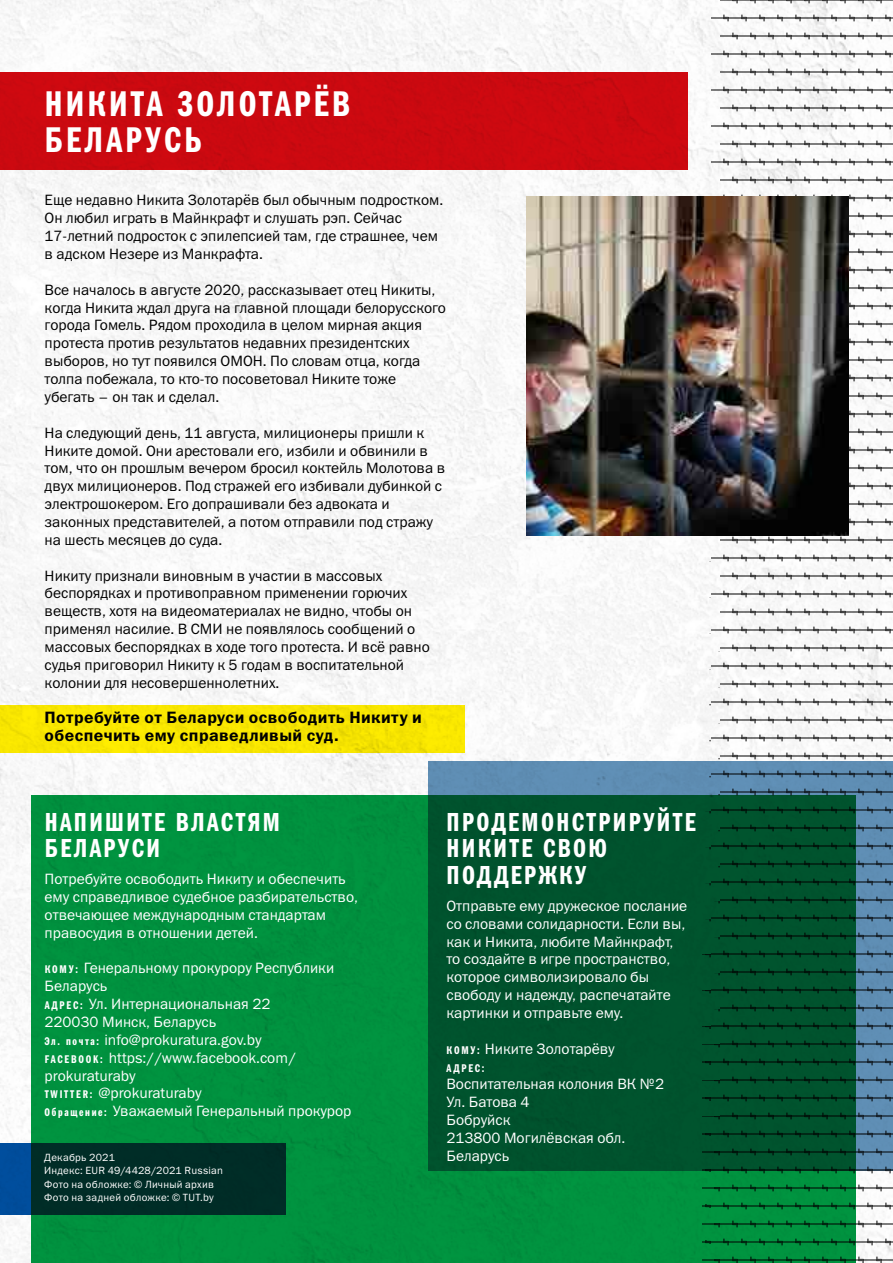
<style>
.page{position:relative;width:893px;height:1263px;background:#fff}
.page>*{position:absolute;margin:0;border:0;box-sizing:border-box;transform-origin:0 0}
.t1{font:600 36px/35.7px "Franklin Gothic Cmpr ITC";letter-spacing:.09em;color:#fff}
.t2{font:600 26.25px/26.7px "Franklin Gothic Cmpr ITC";letter-spacing:.09em;color:#fff}
.t3{font:600 16.5px/17.9px "Franklin Gothic ITC";letter-spacing:.025em;color:#000}
.t4{font:15px/17.9px "Franklin Gothic ITC";color:#000}
.t5{font:15px/17.9px "Franklin Gothic ITC";color:#fff}
.t6{font:600 11.25px "Franklin Gothic Cmpr ITC";letter-spacing:.16em;color:#fff}
.t7{font:10.5px/13.4px "Franklin Gothic ITC";letter-spacing:.025em;color:#fff}
.s1{font-family:"Franklin Gothic Cmpr ITC";font-weight:600;font-size:11.25px}
</style>
<div class="page">
<img style="left:0;top:0;width:893px;height:1263px">
<img style="left:526px;top:197px;width:323px;height:339px">
<div style="left:429px;top:761px;width:464px;height:410px;background:#6191b8"></div>
<svg style="left:31px;top:795px;width:825px;height:468px;background:#007436"></svg>
<svg style="left:0;top:1143px;width:286px;height:71px;background:#002f33"></svg>
<div style="left:0;top:72px;width:687px;height:98px;background:#d20a11"></div>
<div style="left:0;top:705px;width:464px;height:48px;background:#f8e600"></div>
<h1 class="t1" style="left:45px;top:86px;width:307px">НИКИТА ЗОЛОТАРЁВ<br>БЕЛАРУСЬ</h1>
<p class="t4" style="left:45px;top:191px;width:400px">Еще недавно Никита Золотарёв был обычным подростком.<br>Он любил играть в Майнкрафт и слушать рэп. Сейчас 17-летний подросток с эпилепсией там, где страшнее, чем в адском Незере из Манкрафта.</p>
<p class="t4" style="left:45px;top:281px;width:403px">Все началось в августе 2020, рассказывает отец Никиты, когда Никита ждал друга на главной площади белорусского города Гомель. Рядом проходила в целом мирная акция протеста против результатов недавних президентских выборов, но тут появился ОМОН. По словам отца, когда толпа побежала, то кто-то посоветовал Никите тоже убегать – он так и сделал.</p>
<p class="t4" style="left:45px;top:424px;width:402px">На следующий день, 11 августа, милиционеры пришли к Никите домой. Они арестовали его, избили и обвинили в том, что он прошлым вечером бросил коктейль Молотова в двух милиционеров. Под стражей его избивали дубинкой с электрошокером. Его допрашивали без адвоката и законных представителей, а потом отправили под стражу на шесть месяцев до суда.</p>
<p class="t4" style="left:45px;top:566px;width:387px">Никиту признали виновным в участии в массовых беспорядках и противоправном применении горючих веществ, хотя на видеоматериалах не видно, чтобы он применял насилие. В СМИ не появлялось сообщений о массовых беспорядках в ходе того протеста. И всё равно судья приговорил Никиту к 5 годам в воспитательной колонии для несовершеннолетних.</p>
<p class="t3" style="left:45px;top:709px;width:379px">Потребуйте от Беларуси освободить Никиту и обеспечить ему справедливый суд.</p>
<h2 class="t2" style="left:45px;top:808px;width:237px">НАПИШИТЕ ВЛАСТЯМ<br>БЕЛАРУСИ</h2>
<p class="t5" style="left:45px;top:870px;width:315px">Потребуйте освободить Никиту и обеспечить ему справедливое судебное разбирательство, отвечающее международным стандартам правосудия в отношении детей.</p>
<p class="t5" style="left:45px;top:959px;width:308px"><span class="s1">К О М У:</span> Генеральному прокурору Республики<br>Беларусь<br><span class="s1">А Д Р Е С:</span> Ул. Интернациональная 22<br>220030 Минск, Беларусь<br><span class="s1">Эл. почта:</span> info@prokuratura.gov.by<br><span class="s1">FA C E B O O K:</span> https://www.facebook.com/ prokuraturaby<br><span class="s1">TW I TT E R:</span> @prokuraturaby<br><span class="s1">Обращение:</span> Уважаемый Генеральный прокурор</p>
<p class="t7" style="left:44px;top:1151px;width:180px">Декабрь 2021<br>Индекс: EUR 49/4428/2021 Russian<br>Фото на обложке: © Личный архив<br>Фото на задней обложке: © TUT.by</p>
<h2 class="t2" style="left:447px;top:808px;width:251px">ПРОДЕМОНСТРИРУЙТЕ<br>НИКИТЕ СВОЮ<br>ПОДДЕРЖКУ</h2>
<p class="t5" style="left:446px;top:897px;width:242px">Отправьте ему дружеское послание со словами солидарности. Если вы, как и Никита, любите Майнкрафт, то создайте в игре пространство, которое символизировало бы свободу и надежду, распечатайте картинки и отправьте ему.</p>
<p class="t5" style="left:447px;top:1040px;width:170px"><span class="s1">К О М У:</span> Никите Золотарёву</p>
<p class="t6" style="left:447px;top:1061px;width:40px">АДРЕС:</p>
<p class="t5" style="left:446px;top:1075px;width:219px">Воспитательная колония ВК №2<br>Ул. Батова 4<br>Бобруйск<br>213800 Могилёвская обл.<br>Беларусь</p>
</div>
